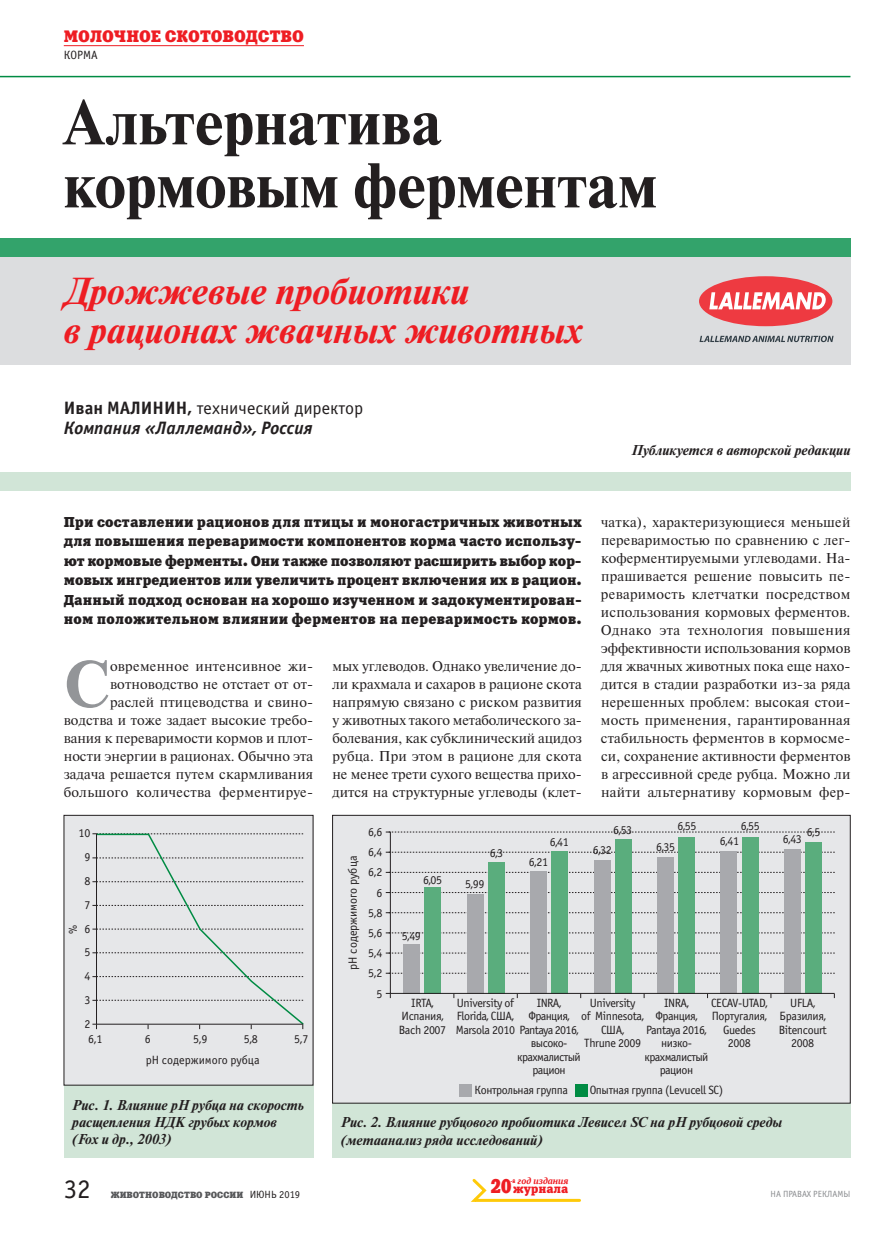
<style>
.page{position:relative;width:893px;height:1234px;background:#fff}
.page>*{position:absolute;margin:0;border:0;box-sizing:border-box;transform-origin:0 0}
.t1{font:700 65.7px "Newton C";color:#939598}
.t2{font:700 63px/63px "Newton C";letter-spacing:.005em;color:#231f20}
.t3{font:italic 700 37.5px/39px "Newton C";color:#ee1d23}
.t4{font:27px "Officina Sans C";color:#231f20}
.t5{font:19.8px "Xenia C";color:#ee1d23;scale:.83 1}
.t6{font:italic 700 18px/19.5px "Officina Sans C";color:#231f20}
.t7{font:16.5px "Xenia C";letter-spacing:-.005em;color:#ee1d23}
.t8{font:14.25px/18px "Newton C";letter-spacing:.01em;color:#231f20;text-align:justify}
.t9{font:14.25px/19.5px "Xenia C";letter-spacing:.01em;color:#231f20;text-align:justify}
.t10{font:italic 700 14.25px/17.2px "Newton C";color:#231f20}
.t11{font:12px/13.5px "Officina Sans C";letter-spacing:-.03em;color:#231f20;text-align:center}
.t12{font:12px/13.5px "Officina Sans C";letter-spacing:-.05em;color:#231f20;text-align:center}
.t13{font:12px "Officina Sans C";color:#231f20}
.t14{font:12px "Xenia C";color:#ee1d23}
.t15{font:9px "Xenia C";color:#57585a}
.t16{font:9px "Officina Sans C";color:#8a8c8f}
.t17{font:italic 700 9px "PT Serif";color:#ee1d23}
.s1{font-style:normal}
.s2{font-weight:400;font-style:normal}
.s3{font-family:"Officina Sans C";font-size:10.5px;color:#231f20}
</style>
<div class="page">
<hr style="left:64px;top:45px;width:240px;height:1px;background:#ee1d23">
<svg style="left:471px;top:1179px;width:110px;height:23px"></svg>
<div style="left:64px;top:1085px;width:249px;height:72px;background:#d1e5d7"></div>
<div style="left:64px;top:815px;width:249px;height:269px;background:#e6e7e9"></div>
<div style="left:0;top:257px;width:850px;height:108px;background:#dcdddf"></div>
<div style="left:0;top:239px;width:850px;height:18px;background:#33a36b"></div>
<div style="left:0;top:473px;width:850px;height:18px;background:#d1e5d7"></div>
<hr style="left:0;top:76px;width:850px;height:1px;background:#008b43">
<svg style="left:92px;top:833px;width:212px;height:195px"></svg>
<div style="left:699px;top:276px;width:133px;height:50px;background:#ee3a41;border-radius:50%"></div>
<svg style="left:709px;top:292px;width:117px;height:17px"></svg>
<svg style="left:699px;top:335px;width:135px;height:7px"></svg>
<div style="left:332px;top:1103px;width:518px;height:54px;background:#d1e5d7"></div>
<div style="left:333px;top:815px;width:517px;height:287px;background:#e6e7e9"></div>
<div style="left:332px;top:815px;width:518px;height:288px;border:1px solid #231f20"></div>
<svg style="left:386px;top:992px;width:5px;height:5px"></svg>
<svg style="left:390px;top:831px;width:445px;height:162px"></svg>
<div style="left:460px;top:1083px;width:12px;height:13px;background:#a8a9ad"></div>
<div style="left:575px;top:1083px;width:13px;height:13px;background:#008b43"></div>
<p class="t7" style="left:64px;top:26px;width:242px">МОЛОЧНОЕ СКОТОВОДСТВО</p>
<p class="t11" style="left:64px;top:48px;width:36px">КОРМА</p>
<h2 class="t2" style="left:64px;top:91px;width:595px">Альтернатива кормовым ферментам</h2>
<h3 class="t3" style="left:64px;top:272px;width:520px">Дрожжевые пробиотики<br>в рационах жвачных животных</h3>
<p class="t6" style="left:64px;top:398px;width:301px"><span class="s1">Иван МАЛИНИН,</span> <span class="s2">технический директор<br></span>Компания «Лаллеманд», Россия</p>
<p class="t10" style="left:632px;top:441px;width:220px">Публикуется в авторской редакции</p>
<p class="t9" style="left:64px;top:512px;width:520px">При составлении рационов для птицы и моногастричных животных для повышения переваримости компонентов корма часто использу&shy;ют кормовые ферменты. Они также позволяют расширить выбор кор&shy;мовых ингредиентов или увеличить процент включения их в рацион.<br>Данный подход основан на хорошо изученном и задокументирован&shy;ном положительном влиянии ферментов на переваримость кормов.</p>
<h1 class="t1" style="left:64px;top:647px;width:47px">С</h1>
<p class="t8" style="left:64px;top:657px;width:251px;text-align:right">овременное интенсивное жи&shy;вотноводство не отстает от от&shy;раслей птицеводства и свино&shy;водства и тоже задает высокие требо&shy;вания к переваримости кормов и плот&shy;ности энергии в рационах. Обычно эта задача решается путем скармливания большого количества ферментируе-</p>
<p class="t8" style="left:332px;top:657px;width:251px">мых углеводов. Однако увеличение до&shy;ли крахмала и сахаров в рационе скота напрямую связано с риском развития у животных такого метаболического за&shy;болевания, как субклинический ацидоз рубца. При этом в рационе для скота не менее трети сухого вещества прихо&shy;дится на структурные углеводы (клет-</p>
<p class="t8" style="left:601px;top:513px;width:251px">чатка), характеризующиеся меньшей переваримостью по сравнению с лег&shy;коферментируемыми углеводами. На&shy;прашивается решение повысить пе&shy;реваримость клетчатки посредством использования кормовых ферментов.<br>Однако эта технология повышения эффективности использования кормов для жвачных животных пока еще нахо&shy;дится в стадии разработки из-за ряда нерешенных проблем: высокая стои&shy;мость применения, гарантированная стабильность ферментов в кормосме&shy;си, сохранение активности ферментов в агрессивной среде рубца. Можно ли найти альтернативу кормовым фер-</p>
<p class="t11" style="left:79px;top:820px;width:13px;line-height:24px">10<br>9<br>8<br>7<br>6<br>5<br>4<br>3<br>2</p>
<p class="t11" style="left:66px;top:933px;width:11px;rotate:-90deg">%</p>
<p class="t11" style="left:88px;top:1031px;width:16px">6,1</p>
<p class="t11" style="left:145px;top:1031px;width:7px">6</p>
<p class="t11" style="left:193px;top:1031px;width:16px">5,9</p>
<p class="t11" style="left:244px;top:1031px;width:16px">5,8</p>
<p class="t11" style="left:294px;top:1031px;width:16px">5,7</p>
<p class="t13" style="left:146px;top:1052px;width:115px">рН содержимого рубца</p>
<p class="t10" style="left:72px;top:1096px;width:233px">Рис. 1. Влияние рН рубца на скорость расщепления НДК грубых кормов (Fox и др., 2003)</p>
<h3 class="t4" style="left:64px;top:1174px;width:28px">32</h3>
<p class="t15" style="left:111px;top:1188px;width:191px">ЖИВОТНОВОДСТВО РОССИИ <span class="s3">ИЮНЬ 2019</span></p>
<p class="t13" style="left:346px;top:969px;width:115px;rotate:-90deg">рН содержимого рубца</p>
<p class="t11" style="left:368px;top:821px;width:16px;line-height:20.2px;text-align:right">6,6<br>6,4<br>6,2<br>6<br>5,8<br>5,6<br>5,4<br>5,2<br>5</p>
<p class="t11" style="left:490px;top:846px;width:15px">6,3</p>
<p class="t11" style="left:423px;top:873px;width:21px">6,05</p>
<p class="t11" style="left:465px;top:877px;width:21px">5,99</p>
<p class="t11" style="left:402px;top:928px;width:21px">5,49</p>
<p class="t11" style="left:550px;top:835px;width:21px">6,41</p>
<p class="t11" style="left:529px;top:855px;width:21px">6,21</p>
<p class="t11" style="left:613px;top:822px;width:21px">6,53</p>
<p class="t11" style="left:593px;top:843px;width:21px">6,32</p>
<p class="t11" style="left:677px;top:819px;width:21px">6,55</p>
<p class="t11" style="left:656px;top:840px;width:21px">6,35</p>
<p class="t11" style="left:741px;top:819px;width:21px">6,55</p>
<p class="t11" style="left:720px;top:834px;width:21px">6,41</p>
<p class="t11" style="left:807px;top:825px;width:15px">6,5</p>
<p class="t11" style="left:783px;top:832px;width:21px">6,43</p>
<p class="t11" style="left:399px;top:995px;width:49px">IRTA,<br>Испания,<br>Bach 2007</p>
<p class="t11" style="left:456px;top:995px;width:124px;text-align:left">University of<br>Florida, США,<br>Marsola 2010 Pantaya 2016,</p>
<p class="t11" style="left:581px;top:995px;width:64px">University<br>of Minnesota,<br>США,<br>Thrune 2009</p>
<p class="t11" style="left:645px;top:995px;width:65px">INRA,<br>Франция,<br>Pantaya 2016, низко&shy;крахмалистый рацион</p>
<p class="t11" style="left:711px;top:995px;width:58px">CECAV-UTAD,<br>Португалия,<br>Guedes<br>2008</p>
<p class="t11" style="left:779px;top:995px;width:50px">UFLA,<br>Бразилия,<br>Bitencourt<br>2008</p>
<p class="t12" style="left:528px;top:995px;width:43px">INRA,<br>Франция,</p>
<p class="t12" style="left:517px;top:1036px;width:65px">высоко&shy;крахмалистый рацион</p>
<p class="t11" style="left:474px;top:1082px;width:95px">Контрольная группа</p>
<p class="t11" style="left:590px;top:1082px;width:135px">Опытная группа (Levucell SC)</p>
<p class="t10" style="left:341px;top:1113px;width:443px">Рис. 2. Влияние рубцового пробиотика Левисел SC на рН рубцовой среды (метаанализ ряда исследований)</p>
<h3 class="t5" style="left:491px;top:1173px;width:26px">20</h3>
<p class="t17" style="left:510px;top:1174px;width:59px"><sup>-й</sup> год издания</p>
<p class="t14" style="left:513px;top:1181px;width:57px">журнала</p>
<p class="t16" style="left:770px;top:1188px;width:81px">НА ПРАВАХ РЕКЛАМЫ</p>
</div>
